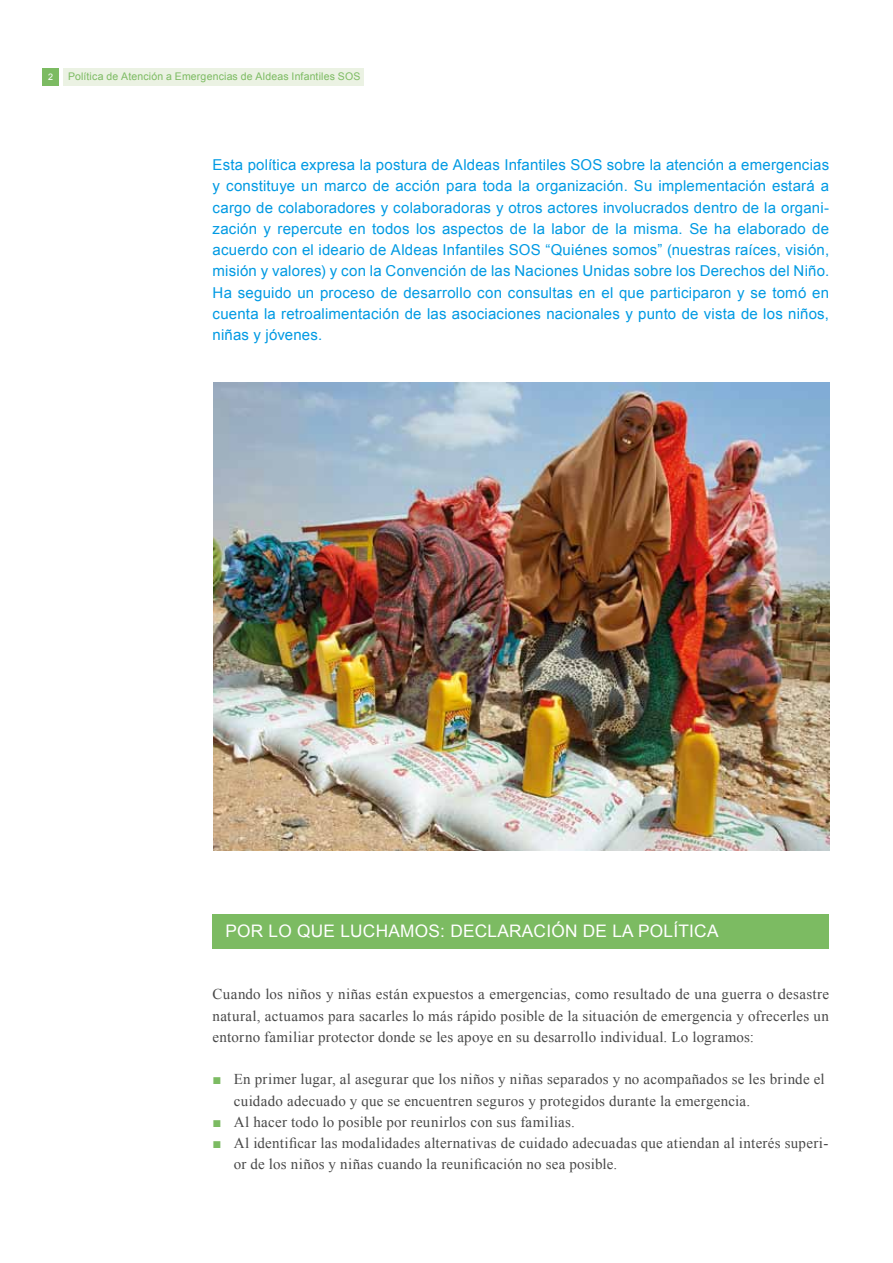
<style>
.page{position:relative;width:893px;height:1263px;background:#fff}
.page>*{position:absolute;margin:0;border:0;box-sizing:border-box;transform-origin:0 0}
.t1{font:17.25px "Arial";letter-spacing:.015em;color:#fff}
.t2{font:15px/21.3px "Arial";letter-spacing:.015em;color:#009ae3;text-align:justify}
.t3{font:15px/21.3px "Times New Roman";letter-spacing:.015em;color:#484848}
.t4{font:10.5px "Arial";letter-spacing:.015em;color:#7cbb62}
.t5{font:9px "Arial";color:#fff}
.s1{color:#7cbb62}
</style>
<div class="page">
<div style="left:64px;top:68px;width:300px;height:17px;background:#ebf2e3"></div>
<div style="left:43px;top:68px;width:16px;height:17px;background:#7cbb62"></div>
<div style="left:213px;top:914px;width:616px;height:35px;background:#7cbb62"></div>
<img style="left:214px;top:383px;width:615px;height:467px">
<p class="t5" style="left:48px;top:71px;width:7px">2</p>
<p class="t4" style="left:68px;top:70px;width:278px">Política de Atención a Emergencias de Aldeas I nfantiles SOS</p>
<p class="t2" style="left:213px;top:154px;width:369px">Esta política expresa la postura de Aldeas I nfantiles SOS</p>
<p class="t2" style="left:213px;top:154px;width:618px;text-indent:394px">sobre la atención a emergencias y constituye un marco de acción para toda la organización. Su implementación estará a cargo de colaboradores y colaboradoras y otros actores involucrados dentro de la organi&shy;zación y repercute en todos los aspectos de la labor de la misma. Se ha elaborado de acuerdo con el ideario de Aldeas I nfantiles SOS</p>
<p class="t2" style="left:213px;top:239px;width:618px;text-indent:333px">“Quiénes somos” (nuestras raíces, visión, misión y valores) y con la Convención de las Naciones U nidas sobre los Derechos del N iño.<br>Ha seguido un proceso de desarrollo con consultas en el que participaron y se tomó en cuenta la retroalimentación de las asociaciones nacionales y punto de vista de los niños, niñas y jóvenes.</p>
<p class="t1" style="left:225px;top:919px;width:128px">POR LO QUE LUC</p>
<p class="t1" style="left:376px;top:919px;width:27px">HAMOS</p>
<p class="t1" style="left:440px;top:919px;width:23px">: DECLARACIÓN</p>
<p class="t1" style="left:583px;top:919px;width:78px">DE LA POLÍTICA</p>
<p class="t3" style="left:213px;top:983px;width:618px;text-align:justify">Cuando los niños y niñas están expuestos a emergencias, como resultado de una guerra o desastre natural, actuamos para sacarles lo más rápido posible de la situación de emergencia y ofrecerles un entorno familiar protector donde se les apoye en su desarrollo individual. Lo logramos:</p>
<p class="t3" style="left:234px;top:1068px;width:592px;text-indent:-21px"><span class="s1">■</span> En primer lugar, al asegurar que los niños y niñas separados y no acompañados se les brinde el cuidado adecuado y que se encuentren seguros y protegidos durante la emergencia.</p>
<p class="t3" style="left:213px;top:1111px;width:364px"><span class="s1">■</span> Al hacer todo lo posible por reunirlos con sus familias.</p>
<p class="t3" style="left:234px;top:1132px;width:596px;text-indent:-21px"><span class="s1">■</span> Al identificar las modalidades alternativas de cuidado adecuadas que atiendan al interés superi&shy;or de los niños y niñas cuando la reunificación no sea posible.</p>
</div>
